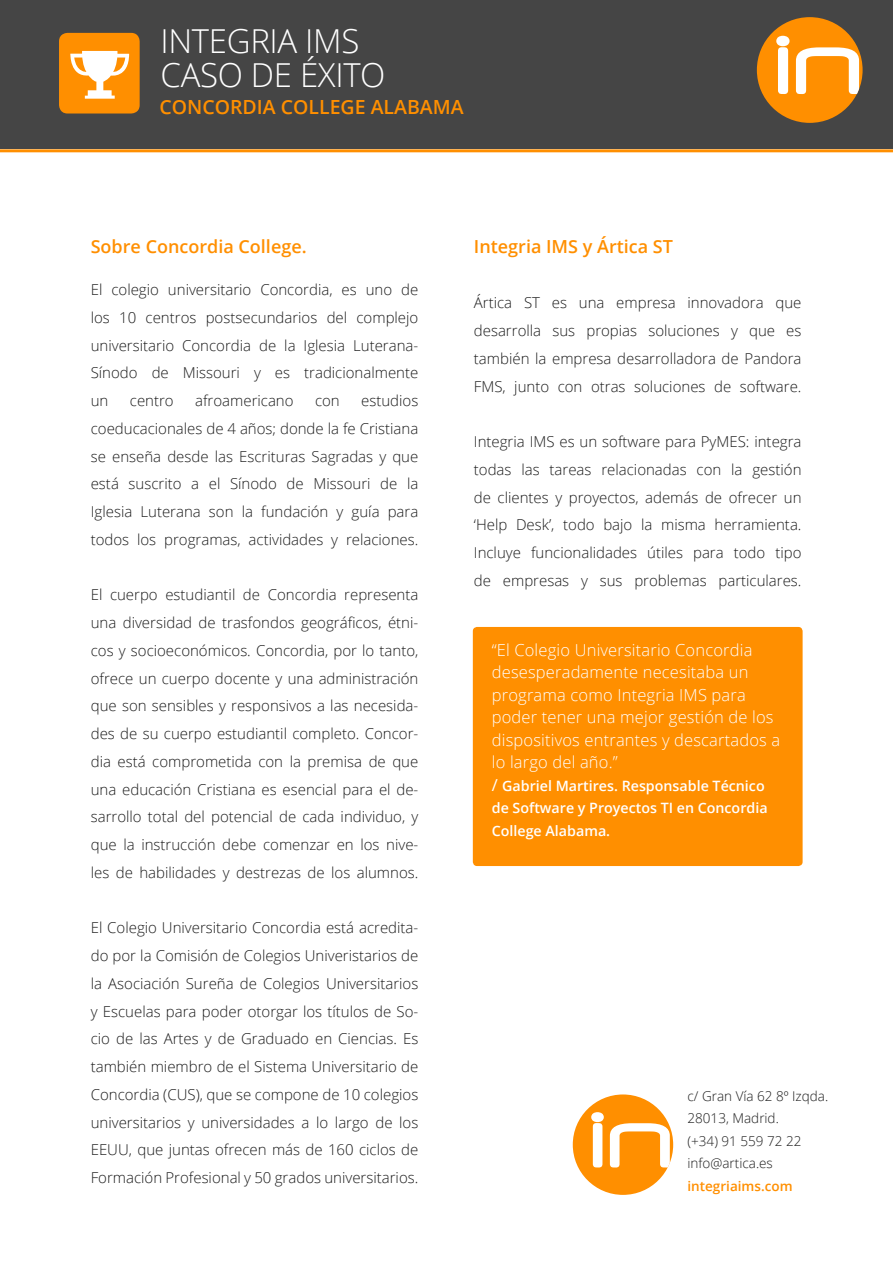
<style>
.page{position:relative;width:893px;height:1263px;background:#fff}
.page>*{position:absolute;margin:0;border:0;box-sizing:border-box;transform-origin:0 0}
.t1{font:300 33px/34.5px "Open Sans";letter-spacing:-.01em;color:#fff}
.t2{font:600 19.5px "Open Sans";color:#ff8f00}
.t3{font:600 18px "Open Sans";color:#ff8f00}
.t4{font:300 16.5px/22.5px "Open Sans";letter-spacing:.01em;color:#fff}
.t5{font:300 15px/27.8px "Open Sans";color:#1c1c1c;text-align:justify}
.t6{font:600 14.25px/22.5px "Open Sans";color:#fff}
.t7{font:300 13.5px "Open Sans";color:#1c1c1c}
.t8{font:600 13.5px "Open Sans";color:#ff8f00}
.s1{font-weight:400;font-size:16.5px}
</style>
<div class="page">
<div style="left:0;top:0;width:893px;height:149px;background:#454545"></div>
<div style="left:757px;top:17px;width:106px;height:106px;background:#ff8f00;border-radius:50%"></div>
<svg style="left:776px;top:36px;width:13px;height:58px"></svg>
<svg style="left:796px;top:47px;width:63px;height:47px"></svg>
<hr style="left:0;top:149px;width:893px;height:3px;background:#ff8f00">
<div style="left:59px;top:33px;width:81px;height:80px;background:#ff8f00;border-radius:9px"></div>
<svg style="left:70px;top:51px;width:59px;height:48px"></svg>
<div style="left:473px;top:627px;width:330px;height:239px;background:#ff8f00;border-radius:4px"></div>
<div style="left:573px;top:1094px;width:100px;height:101px;background:#ff8f00;border-radius:50%"></div>
<svg style="left:591px;top:1112px;width:13px;height:55px"></svg>
<svg style="left:610px;top:1123px;width:60px;height:44px"></svg>
<h1 class="t1" style="left:160px;top:23px;width:226px">INTEGRIA IMS<br>CASO DE ÉXITO</h1>
<h2 class="t2" style="left:159px;top:93px;width:306px">CONCORDIA COLLEGE ALABAMA</h2>
<p class="t3" style="left:91px;top:234px;width:217px">Sobre Concordia College.</p>
<p class="t5" style="left:91px;top:275px;width:329px">El colegio universitario Concordia, es uno de los 10 centros postsecundarios del complejo universitario Concordia de la Iglesia Luterana-Sínodo de Missouri y es tradicionalmente un</p>
<p class="t5" style="left:130px;top:386px;width:45px">centro</p>
<p class="t5" style="left:195px;top:386px;width:100px">afroamericano</p>
<p class="t5" style="left:315px;top:386px;width:26px">con</p>
<p class="t5" style="left:91px;top:386px;width:329px;text-indent:270px">estudios coeducacionales de 4 años; donde la fe Cristiana se enseña desde las Escrituras Sagradas y que está suscrito a el Sínodo de Missouri de la Iglesia Luterana son la fundación y guía para todos los programas, actividades y relaciones.</p>
<p class="t5" style="left:91px;top:581px;width:329px">El cuerpo estudiantil de Concordia representa una diversidad de trasfondos geográficos, étni&shy;cos y socioeconómicos. Concordia, por lo tanto, ofrece un cuerpo docente y una administración que son sensibles y responsivos a las necesida&shy;des de su cuerpo estudiantil completo. Concor&shy;dia está comprometida con la premisa de que una educación Cristiana es esencial para el de&shy;sarrollo total del potencial de cada individuo, y que la instrucción debe comenzar en los nive&shy;les de habilidades y destrezas de los alumnos.</p>
<p class="t5" style="left:91px;top:914px;width:329px">El Colegio Universitario Concordia está acredita&shy;do por la Comisión de Colegios Univeristarios de la Asociación Sureña de Colegios Universitarios y Escuelas para poder otorgar los títulos de So&shy;cio de las Artes y de Graduado en Ciencias. Es también miembro de el Sistema Universitario de Concordia (CUS), que se compone de 10 colegios universitarios y universidades a lo largo de los EEUU, que juntas ofrecen más de 160 ciclos de Formación Profesional y 50 grados universitarios.</p>
<p class="t3" style="left:474px;top:234px;width:201px">Integria IMS y Ártica ST</p>
<p class="t5" style="left:474px;top:289px;width:329px">Ártica ST es una empresa innovadora que desarrolla sus propias soluciones y que es también la empresa desarrolladora de Pandora FMS, junto con otras soluciones de software.</p>
<p class="t5" style="left:474px;top:427px;width:329px">Integria IMS es un software para PyMES: integra todas las tareas relacionadas con la gestión de clientes y proyectos, además de ofrecer un ‘Help Desk’, todo bajo la misma herramienta.<br>Incluye funcionalidades útiles para todo tipo de empresas y sus problemas particulares.</p>
<p class="t4" style="left:492px;top:638px;width:290px">“El Colegio Universitario Concordia desesperadamente necesitaba un programa como Integria IMS para poder tener una mejor gestión de los dispositivos entrantes y descartados a lo largo del año.”</p>
<p class="t6" style="left:492px;top:774px;width:277px"><span class="s1">/</span> Gabriel Martires. Responsable Técnico de Software y Proyectos TI en Concordia<br>College Alabama.</p>
<p class="t7" style="left:687px;top:1086px;width:142px">c/ Gran Vía 62 8º Izqda.</p>
<p class="t7" style="left:687px;top:1109px;width:93px">28013, Madrid.</p>
<p class="t7" style="left:687px;top:1131px;width:115px">(+34) 91 559 72 22</p>
<p class="t7" style="left:687px;top:1154px;width:87px">info@artica.es</p>
<p class="t8" style="left:687px;top:1176px;width:107px">integriaims.com</p>
</div>
